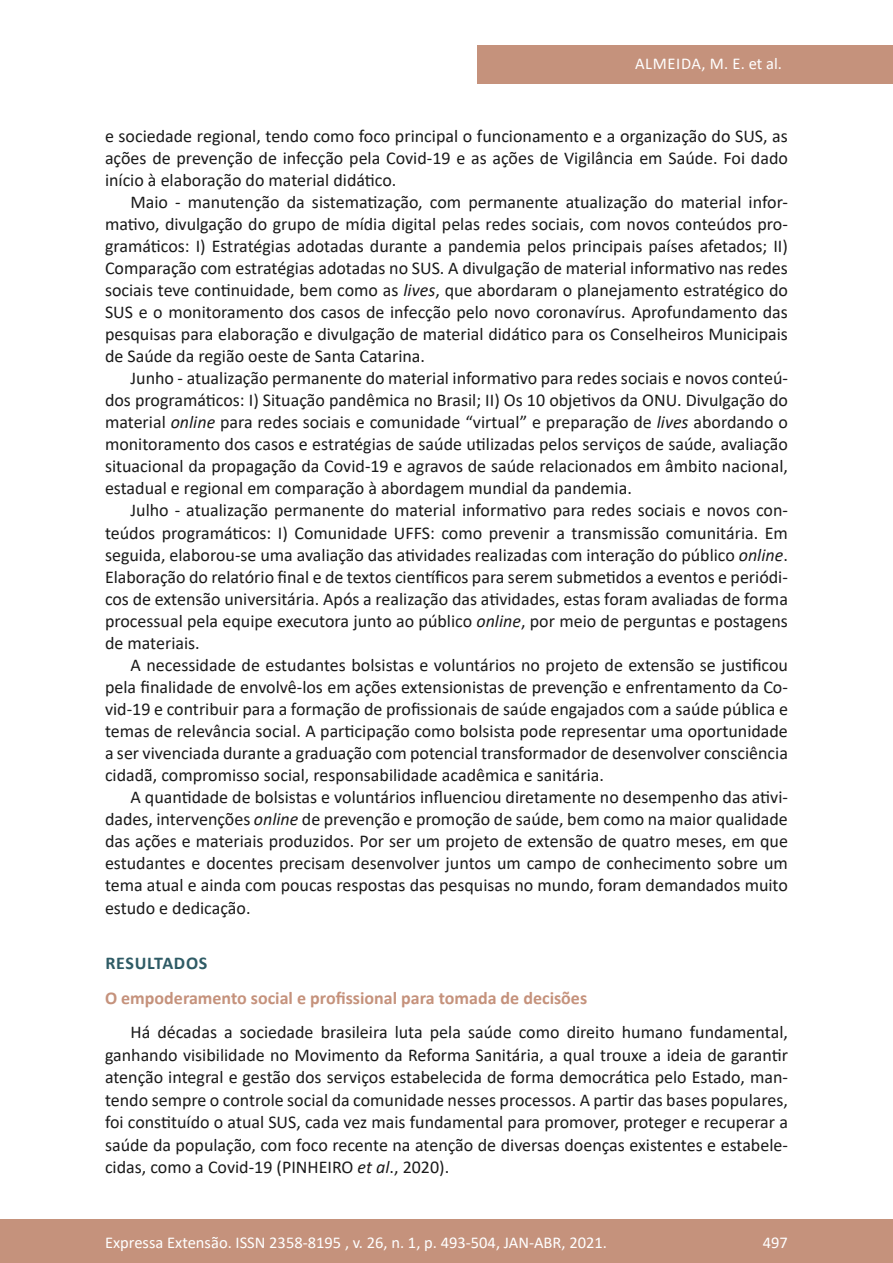
<style>
.page{position:relative;width:893px;height:1263px;background:#fff}
.page>*{position:absolute;margin:0;border:0;box-sizing:border-box;transform-origin:0 0}
.texto{font:18px/22px "Calibri";color:#1a1a1a;text-align:justify}
.subtítulo_2{font:700 18px "Calibri";color:#c5927c}
.subtitulo{font:700 18px "Calibri";letter-spacing:.04em;color:#2e5b65}
.t1{font:16.5px "Calibri";color:#fff}
.t2{font:16.5px "Calibri";letter-spacing:.04em;color:#fff}
.s1{font-style:italic}
</style>
<div class="page">
<div style="left:0;top:1219px;width:893px;height:44px;background:#c5927c"></div>
<div style="left:477px;top:45px;width:416px;height:39px;background:#c5927c"></div>
<p class="t2" style="left:635px;top:52px;width:148px">ALMEIDA, M. E. et al.</p>
<p class="texto" style="left:105px;top:124px;width:684px">e sociedade regional, tendo como foco principal o funcionamento e a organização do SUS, as ações de prevenção de infecção pela Covid-19 e as ações de Vigilância em Saúde. Foi dado início à elaboração do material didático.</p>
<p class="texto" style="left:105px;top:190px;width:684px;text-indent:26px">Maio - manutenção da sistematização, com permanente atualização do material infor&shy;mativo, divulgação do grupo de mídia digital pelas redes sociais, com novos conteúdos pro&shy;gramáticos: I) Estratégias adotadas durante a pandemia pelos principais países afetados; II)<br>Comparação com estratégias adotadas no SUS. A divulgação de material informativo nas redes sociais teve continuidade, bem como as <span class="s1">lives</span>, que abordaram o planejamento estratégico do SUS e o monitoramento dos casos de infecção pelo novo coronavírus. Aprofundamento das pesquisas para elaboração e divulgação de material didático para os Conselheiros Municipais de Saúde da região oeste de Santa Catarina.</p>
<p class="texto" style="left:105px;top:367px;width:684px;text-indent:26px">Junho - atualização permanente do material informativo para redes sociais e novos conteú&shy;dos programáticos: I) Situação pandêmica no Brasil; II) Os 10 objetivos da ONU. Divulgação do material <span class="s1">online</span> para redes sociais e comunidade “virtual” e preparação de <span class="s1">lives</span> abordando o monitoramento dos casos e estratégias de saúde utilizadas pelos serviços de saúde, avaliação situacional da propagação da Covid-19 e agravos de saúde relacionados em âmbito nacional, estadual e regional em comparação à abordagem mundial da pandemia.</p>
<p class="texto" style="left:105px;top:499px;width:684px;text-indent:26px">Julho - atualização permanente do material informativo para redes sociais e novos con&shy;teúdos programáticos: I) Comunidade UFFS: como prevenir a transmissão comunitária. Em seguida, elaborou-se uma avaliação das atividades realizadas com interação do público <span class="s1">online</span>.<br>Elaboração do relatório final e de textos científicos para serem submetidos a eventos e periódi&shy;cos de extensão universitária. Após a realização das atividades, estas foram avaliadas de forma processual pela equipe executora junto ao público <span class="s1">online</span>, por meio de perguntas e postagens de materiais.</p>
<p class="texto" style="left:105px;top:653px;width:684px;text-indent:26px">A necessidade de estudantes bolsistas e voluntários no projeto de extensão se justificou pela finalidade de envolvê-los em ações extensionistas de prevenção e enfrentamento da Co&shy;vid-19 e contribuir para a formação de profissionais de saúde engajados com a saúde pública e temas de relevância social. A participação como bolsista pode representar uma oportunidade a ser vivenciada durante a graduação com potencial transformador de desenvolver consciência cidadã, compromisso social, responsabilidade acadêmica e sanitária.</p>
<p class="texto" style="left:105px;top:786px;width:684px;text-indent:26px">A quantidade de bolsistas e voluntários influenciou diretamente no desempenho das ativi&shy;dades, intervenções <span class="s1">online</span> de prevenção e promoção de saúde, bem como na maior qualidade das ações e materiais produzidos. Por ser um projeto de extensão de quatro meses, em que estudantes e docentes precisam desenvolver juntos um campo de conhecimento sobre um tema atual e ainda com poucas respostas das pesquisas no mundo, foram demandados muito estudo e dedicação.</p>
<p class="subtitulo" style="left:105px;top:951px;width:104px">RESULTADOS</p>
<p class="subtítulo_2" style="left:105px;top:985px;width:484px">O empoderamento social e profissional para tomada de decisões</p>
<p class="texto" style="left:105px;top:1021px;width:684px;line-height:22.5px;text-indent:26px">Há décadas a sociedade brasileira luta pela saúde como direito humano fundamental, ganhando visibilidade no Movimento da Reforma Sanitária, a qual trouxe a ideia de garantir atenção integral e gestão dos serviços estabelecida de forma democrática pelo Estado, man&shy;tendo sempre o controle social da comunidade nesses processos. A partir das bases populares, foi constituído o atual SUS, cada vez mais fundamental para promover, proteger e recuperar a saúde da população, com foco recente na atenção de diversas doenças existentes e estabele&shy;cidas, como a Covid-19 (PINHEIRO <span class="s1">et al</span>., 2020).</p>
<p class="t1" style="left:105px;top:1230px;width:503px">Expressa Extensão. ISSN 2358-8195 , v. 26, n. 1, p. 493-504, JAN-ABR, 2021.</p>
<p class="t1" style="left:763px;top:1230px;width:27px">497</p>
</div>
